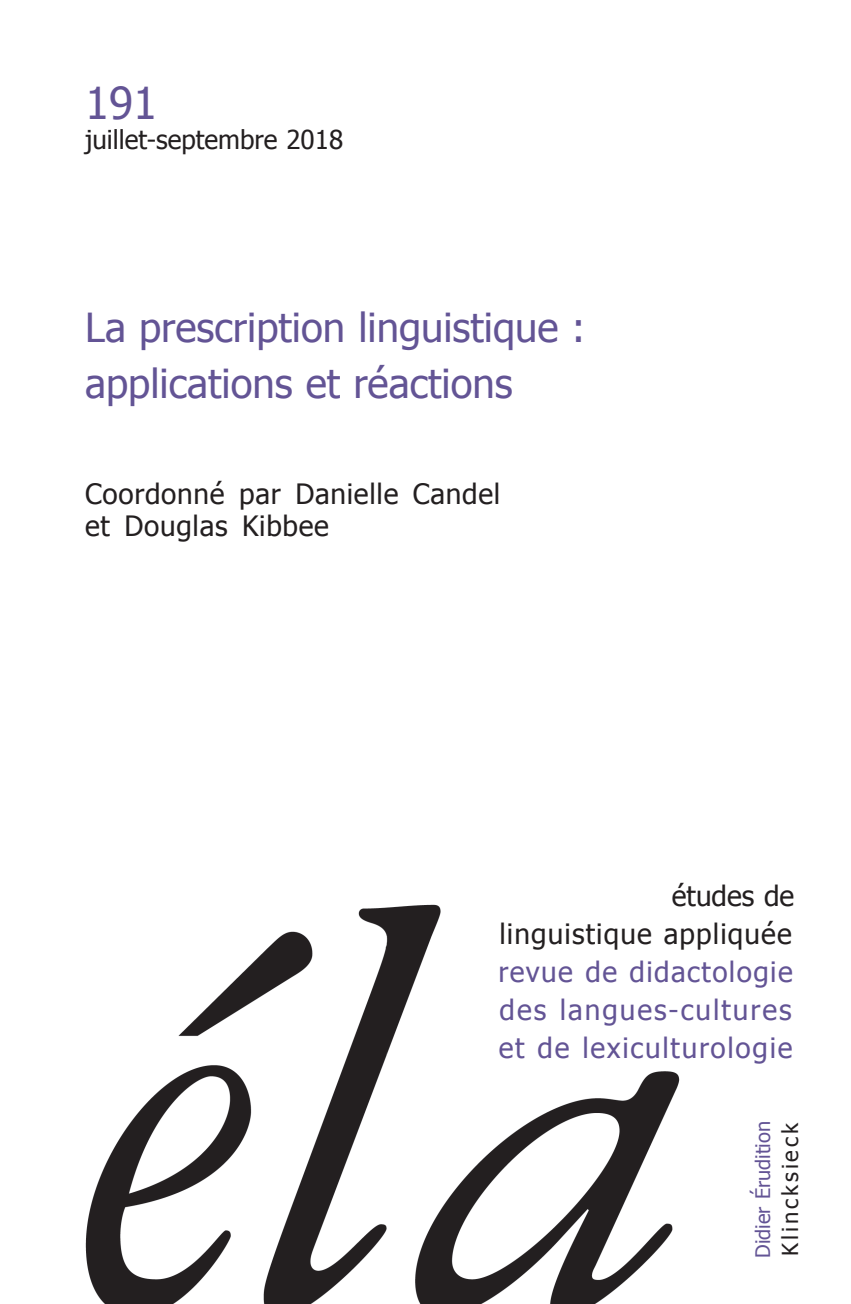
<style>
.page{position:relative;width:851px;height:1304px;background:#fff}
.page>*{position:absolute;margin:0;border:0;box-sizing:border-box;transform-origin:0 0}
.t1{font:44px "Tahoma";color:#635495}
.t2{font:40px/56px "Tahoma";color:#635495}
.t3{font:28px/32px "Tahoma";letter-spacing:.025em;color:#231f20}
.t4{font:28px/38px "Tahoma";letter-spacing:.06em;color:#635495;text-align:justify}
.t5{font:26px "Tahoma";color:#231f20}
.t6{font:22px "Tahoma";letter-spacing:.13em;color:#231f20}
.t7{font:20px "Tahoma";color:#635495}
</style>
<div class="page">
<img style="left:85px;top:904px;width:595px;height:400px">
<h1 class="t1" style="left:85px;top:73px;width:74px">191</h1>
<p class="t5" style="left:85px;top:122px;width:259px">juillet-septembre 2018</p>
<h2 class="t2" style="left:85px;top:298px;width:502px">La prescription linguistique : applications et réactions</h2>
<p class="t3" style="left:85px;top:477px;width:416px">Coordonné par Danielle Candel et Douglas Kibbee</p>
<p class="t3" style="left:499px;top:875px;width:296px;line-height:38px;text-align:right">études de<br>linguistique appliquée</p>
<p class="t4" style="left:498px;top:951px;width:296px">revue de didactologie des langues-cultures et de lexiculturologie</p>
<p class="t7" style="left:749px;top:1258px;width:138px;rotate:-90deg">Didier Érudition</p>
<p class="t6" style="left:775px;top:1256px;width:134px;rotate:-90deg">Klincksieck</p>
</div>
